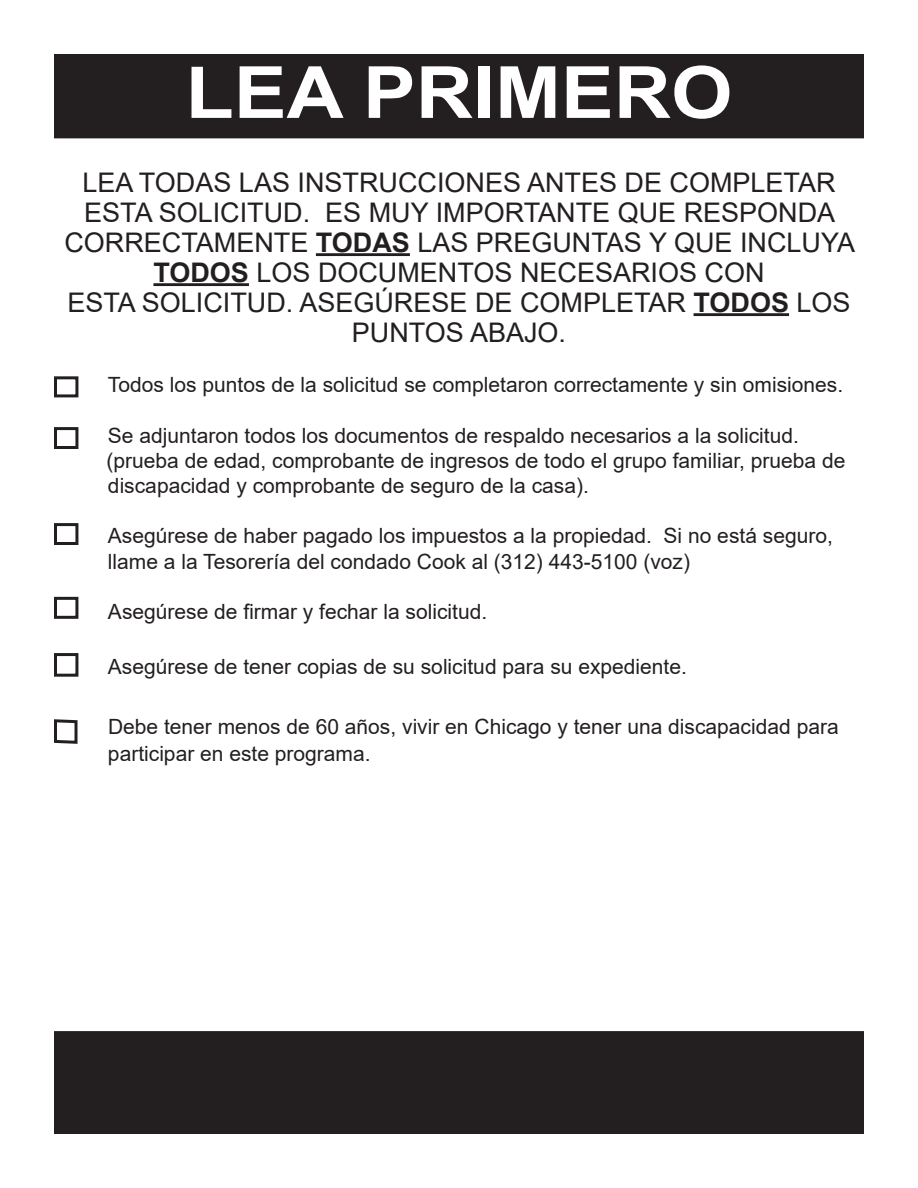
<style>
.page{position:relative;width:918px;height:1188px;background:#fff}
.page>*{position:absolute;margin:0;border:0;box-sizing:border-box;transform-origin:0 0}
.t1{font:700 72px "Arial";color:#fff;scale:1.1 1}
.t2{font:27px/30px "Arial";color:#231f20;text-align:center}
.t3{font:21px/25.2px "Arial";color:#231f20}
.s1{font-weight:700}
</style>
<div class="page">
<div style="left:56px;top:1033px;width:806px;height:99px;background:#231f20"></div>
<div style="left:54px;top:1031px;width:810px;height:103px;border:3px solid #231f20"></div>
<div style="left:55px;top:55px;width:808px;height:83px;background:#231f20"></div>
<div style="left:54px;top:54px;width:810px;height:84px;border:2px solid #231f20"></div>
<hr style="left:316px;top:253px;width:94px;height:3px;background:#231f20">
<hr style="left:153px;top:283px;width:96px;height:3px;background:#231f20">
<hr style="left:694px;top:313px;width:95px;height:3px;background:#231f20">
<div style="left:54px;top:376px;width:24px;height:21px;border:3px solid #231f20"></div>
<div style="left:54px;top:427px;width:24px;height:22px;border:3px solid #231f20"></div>
<div style="left:54px;top:523px;width:24px;height:22px;border:3px solid #231f20"></div>
<div style="left:54px;top:597px;width:24px;height:22px;border:3px solid #231f20"></div>
<div style="left:54px;top:653px;width:24px;height:24px;border:3px solid #231f20"></div>
<svg style="left:54px;top:719px;width:24px;height:25px"></svg>
<p class="t1" style="left:185px;top:42px;width:499px">LEA PRIMERO</p>
<p class="t2" style="left:64px;top:167px;width:792px">LEA TODAS LAS INSTRUCCIONES ANTES DE COMPLETAR ESTA SOLICITUD. ES MUY IMPORTANTE QUE RESPONDA CORRECTAMENTE <span class="s1">TODAS</span> LAS PREGUNTAS Y QUE INCLUYA <span class="s1">TODOS</span> LOS DOCUMENTOS NECESARIOS CON<br>ESTA SOLICITUD. ASEGÚRESE DE COMPLETAR <span class="s1">TODOS</span> LOS PUNTOS ABAJO.</p>
<p class="t3" style="left:108px;top:372px;width:737px">Todos los puntos de la solicitud se completaron correctamente y sin omisiones.</p>
<p class="t3" style="left:107px;top:422px;width:740px">Se adjuntaron todos los documentos de respaldo necesarios a la solicitud. (prueba de edad, comprobante de ingresos de todo el grupo familiar, prueba de</p>
<p class="t3" style="left:108px;top:473px;width:482px">discapacidad y comprobante de seguro de la casa).</p>
<p class="t3" style="left:108px;top:523px;width:726px">Asegúrese de haber pagado los impuestos a la propiedad. Si no está seguro,</p>
<p class="t3" style="left:108px;top:548px;width:584px">llame a la Tesorería del condado Cook al (312) 443-5100 (voz)</p>
<p class="t3" style="left:108px;top:599px;width:381px">Asegúrese de firmar y fechar la solicitud.</p>
<p class="t3" style="left:108px;top:654px;width:580px">Asegúrese de tener copias de su solicitud para su expediente.</p>
<p class="t3" style="left:108px;top:714px;width:732px">Debe tener menos de 60 años, vivir en Chicago y tener una discapacidad para</p>
<p class="t3" style="left:108px;top:741px;width:264px">participar en este programa.</p>
</div>
